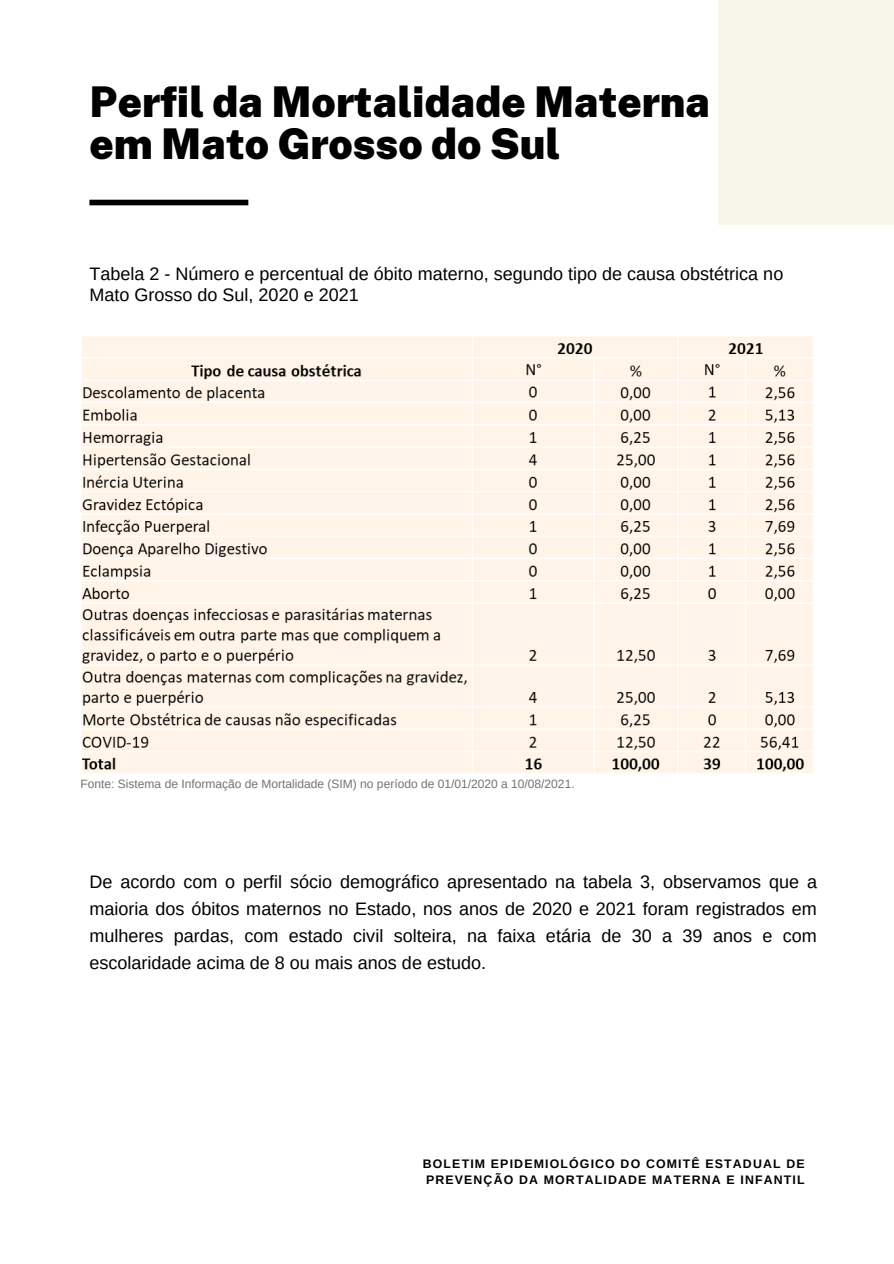
<style>
.page{position:relative;width:894px;height:1264px;background:#fff}
.page>*{position:absolute;margin:0;border:0;box-sizing:border-box;transform-origin:0 0}
.t1{font:900 42.3px/41.7px "Public Sans";color:#000}
.t2{font:18px/27px "Arimo";color:#000}
.t3{font:700 12.3px/16.5px "Arimo";letter-spacing:.095em;color:#000}
.t4{font:12px "Arimo";color:#737373}
</style>
<div class="page">
<div style="left:718px;top:0;width:175px;height:225px;background:#f8f5ea"></div>
<div style="left:89px;top:200px;width:159px;height:5px;background:#000"></div>
<img style="left:82px;top:336px;width:731px;height:437px">
<h1 class="t1" style="left:89px;top:81px;width:622px">Perfil da Mortalidade Materna em Mato Grosso do Sul</h1>
<p class="t2" style="left:89px;top:264px;width:695px;line-height:20.2px">Tabela 2 - Número e percentual de óbito materno, segundo tipo de causa obstétrica no<br>Mato Grosso do Sul, 2020 e 2021</p>
<p class="t4" style="left:81px;top:777px;width:495px">Fonte: Sistema de Informação de Mortalidade (SIM) no período de 01/01/2020 a 10/08/2021.</p>
<p class="t2" style="left:89px;top:868px;width:729px;text-align:justify">De acordo com o perfil sócio demográfico apresentado na tabela 3, observamos que a maioria dos óbitos maternos no Estado, nos anos de 2020 e 2021 foram registrados em mulheres pardas, com estado civil solteira, na faixa etária de 30 a 39 anos e com escolaridade acima de 8 ou mais anos de estudo.</p>
<p class="t3" style="left:422px;top:1155px;width:383px">BOLETIM EPIDEMIOLÓGICO DO COMITÊ ESTADUAL DE<br>PREVENÇÃO DA MORTALIDADE MATERNA E INFANTIL</p>
</div>
